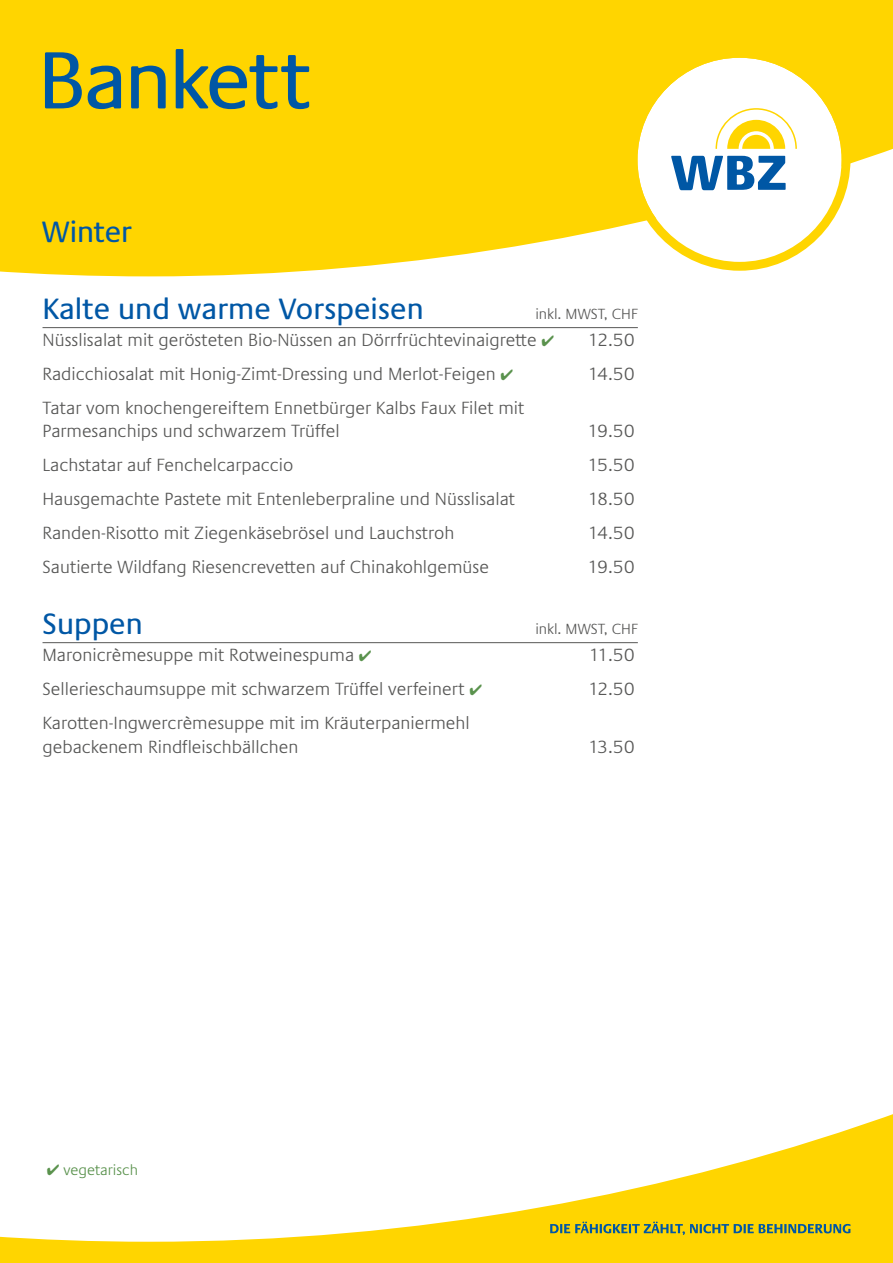
<style>
.page{position:relative;width:893px;height:1263px;background:#fff}
.page>*{position:absolute;margin:0;border:0;box-sizing:border-box;transform-origin:0 0}
.t1{font:82.5px "Praxis LT Pro";letter-spacing:-.025em;color:#0057a5}
.t2{font:30px "Praxis LT Pro";color:#0057a5}
.t3{font:300 18px/23.2px "Praxis LT Pro";color:#575756}
.t4{font:300 15px "Praxis LT Pro";color:#575756}
.t5{font:300 15px "Praxis LT Pro";color:#5a924d}
.s1{color:#5a924d}
</style>
<div class="page">
<svg style="left:0;top:1114px;width:893px;height:149px"></svg>
<svg style="left:0;top:0;width:893px;height:276px;background:#ffd812"></svg>
<svg style="left:550px;top:1221px;width:300px;height:14px;background:#adac34"></svg>
<svg style="left:629px;top:49px;width:221px;height:222px"></svg>
<svg style="left:715px;top:108px;width:82px;height:41px"></svg>
<svg style="left:671px;top:156px;width:115px;height:34px"></svg>
<hr style="left:43px;top:327px;width:595px;height:1px;background:#575756">
<hr style="left:43px;top:642px;width:595px;height:1px;background:#575756">
<h1 class="t1" style="left:38px;top:32px;width:275px">Bankett</h1>
<h2 class="t2" style="left:42px;top:215px;width:91px">Winter</h2>
<h2 class="t2" style="left:43px;top:291px;width:383px">Kalte und warme Vorspeisen</h2>
<p class="t4" style="left:535px;top:305px;width:104px">inkl. MWST, CHF</p>
<p class="t3" style="left:43px;top:329px;width:513px">Nüsslisalat mit gerösteten Bio-Nüssen an Dörrfrüchtevinaigrette <span class="s1">✔</span></p>
<p class="t3" style="left:587px;top:329px;width:49px">12.50</p>
<p class="t3" style="left:43px;top:363px;width:472px">Radicchiosalat mit Honig-Zimt-Dressing und Merlot-Feigen <span class="s1">✔</span></p>
<p class="t3" style="left:587px;top:363px;width:49px">14.50</p>
<p class="t3" style="left:43px;top:397px;width:483px">Tatar vom knochengereiftem Ennetbürger Kalbs Faux Filet mit<br>Parmesanchips und schwarzem Trüffel</p>
<p class="t3" style="left:587px;top:420px;width:50px">19.50</p>
<p class="t3" style="left:43px;top:454px;width:252px">Lachstatar auf Fenchelcarpaccio</p>
<p class="t3" style="left:587px;top:454px;width:49px">15.50</p>
<p class="t3" style="left:43px;top:488px;width:474px">Hausgemachte Pastete mit Entenleberpraline und Nüsslisalat</p>
<p class="t3" style="left:587px;top:488px;width:49px">18.50</p>
<p class="t3" style="left:43px;top:521px;width:413px">Randen-Risotto mit Ziegenkäsebrösel und Lauchstroh</p>
<p class="t3" style="left:587px;top:521px;width:49px">14.50</p>
<p class="t3" style="left:43px;top:555px;width:448px">Sautierte Wildfang Riesencrevetten auf Chinakohlgemüse</p>
<p class="t3" style="left:587px;top:555px;width:49px">19.50</p>
<h2 class="t2" style="left:43px;top:606px;width:102px">Suppen</h2>
<p class="t4" style="left:535px;top:620px;width:104px">inkl. MWST, CHF</p>
<p class="t3" style="left:43px;top:644px;width:331px">Maronicrèmesuppe mit Rotweinespuma <span class="s1">✔</span></p>
<p class="t3" style="left:589px;top:644px;width:48px">11.50</p>
<p class="t3" style="left:43px;top:678px;width:441px">Sellerieschaumsuppe mit schwarzem Trüffel verfeinert <span class="s1">✔</span></p>
<p class="t3" style="left:588px;top:678px;width:49px">12.50</p>
<p class="t3" style="left:43px;top:712px;width:429px">Karotten-Ingwercrèmesuppe mit im Kräuterpaniermehl gebackenem Rindfleischbällchen</p>
<p class="t3" style="left:588px;top:735px;width:49px">13.50</p>
<p class="t5" style="left:47px;top:1161px;width:93px">✔ vegetarisch</p>
</div>
